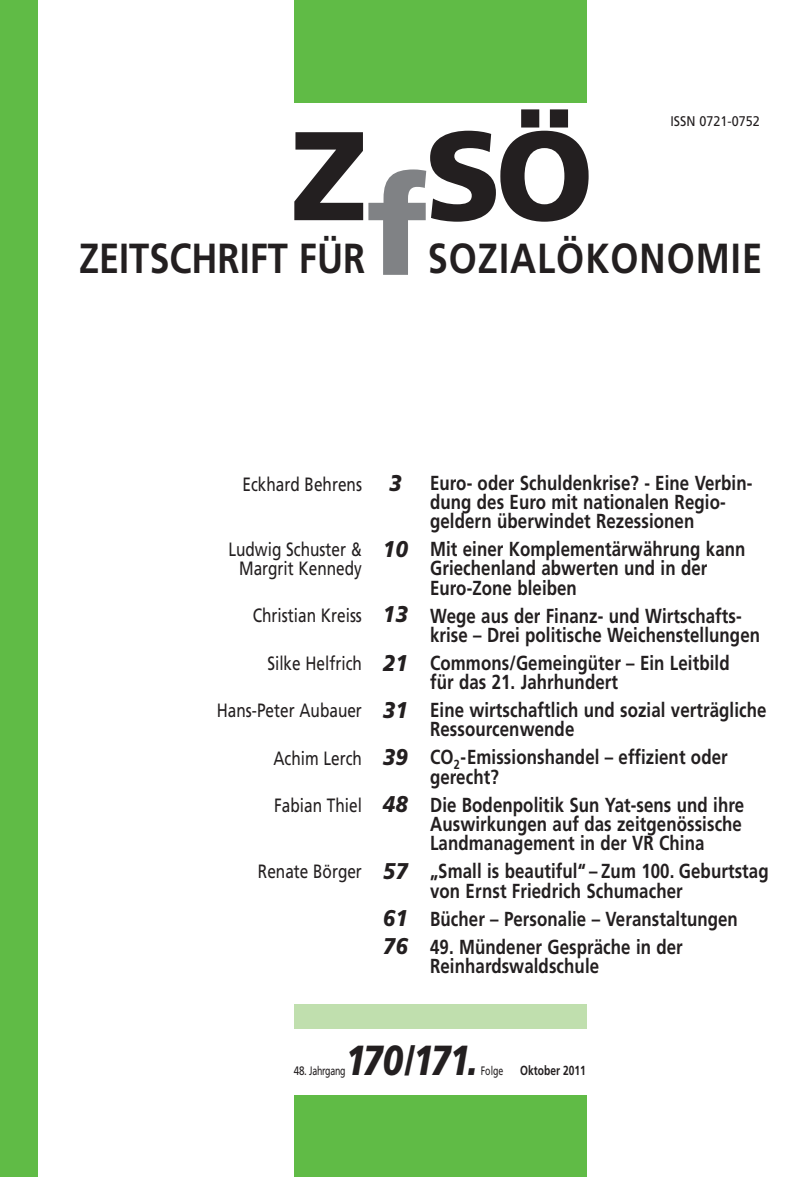
<style>
.page{position:relative;width:810px;height:1177px;background:#fff}
.page>*{position:absolute;margin:0;border:0;box-sizing:border-box;transform-origin:0 0}
.t1{font:900 138.25px "Frutiger";color:#808285}
.t2{font:900 126px "Frutiger";color:#231f20}
.t3{font:700 42px "Frutiger";color:#231f20;scale:.86 1}
.t4{font:700 42px "Frutiger";letter-spacing:.03em;color:#231f20;scale:.86 1}
.t5{font:italic 900 42px "Frutiger";letter-spacing:-.075em;color:#231f20;scale:.8 1}
.t6{font:italic 900 22.75px/47.4px "Frutiger";color:#231f20;text-align:justify;scale:.9 1}
.t7{font:700 20.3px/19.2px "Frutiger";letter-spacing:.005em;color:#231f20;scale:.83 1}
.t8{font:19.25px/19.2px "Frutiger";color:#231f20;text-align:center;scale:.8 1}
.t9{font:14px "Frutiger";color:#231f20;scale:.9 1}
.t10{font:700 13.12px "Frutiger";color:#231f20;scale:.78 1}
.t11{font:12.25px "Frutiger";letter-spacing:-.035em;color:#231f20;scale:.8 1}
.t12{font:12.25px "Frutiger";letter-spacing:-.035em;color:#231f20;scale:.72 1}
</style>
<div class="page">
<div style="left:0;top:0;width:38px;height:1176px;background:#60bb46"></div>
<div style="left:294px;top:0;width:292px;height:102px;background:#60bb46"></div>
<div style="left:294px;top:1094px;width:292px;height:82px;background:#60bb46"></div>
<div style="left:294px;top:1004px;width:292px;height:25px;background:#c0dfae"></div>
<h2 class="t2" style="left:291px;top:126px;width:304px">Z SÖ</h2>
<p class="t9" style="left:670px;top:116px;width:101px">ISSN 0721-0752</p>
<h1 class="t1" style="left:366px;top:171px;width:63px">f</h1>
<h3 class="t3" style="left:79px;top:241px;width:334px">ZEITSCHRIFT FÜR</h3>
<h3 class="t4" style="left:427px;top:241px;width:390px">SOZIALÖKONOMIE</h3>
<p class="t8" style="left:242px;top:476px;width:151px">Eckhard Behrens</p>
<p class="t6" style="left:389px;top:461px;width:15px">3</p>
<p class="t8" style="left:228px;top:541px;width:168px">Ludwig Schuster &amp;<br>Margrit Kennedy</p>
<p class="t8" style="left:253px;top:607px;width:138px">Christian Kreiss</p>
<p class="t8" style="left:267px;top:655px;width:120px">Silke Helfrich</p>
<p class="t8" style="left:217px;top:702px;width:183px">Hans-Peter Aubauer</p>
<p class="t8" style="left:273px;top:750px;width:112px">Achim Lerch</p>
<p class="t8" style="left:274px;top:797px;width:111px">Fabian Thiel</p>
<p class="t6" style="left:383px;top:527px;width:29px">10</p>
<p class="t6" style="left:383px;top:593px;width:29px">13<br>21<br>31<br>39<br>48</p>
<p class="t8" style="left:258px;top:863px;width:131px">Renate Börger</p>
<p class="t6" style="left:383px;top:849px;width:29px">57<br>61</p>
<p class="t6" style="left:383px;top:924px;width:29px">76</p>
<p class="t7" style="left:430px;top:474px;width:390px">Euro- oder Schuldenkrise? - Eine Verbin&shy;dung des Euro mit nationalen Regio&shy;geldern überwindet Rezessionen</p>
<p class="t7" style="left:430px;top:541px;width:381px">Mit einer Komplementärwährung kann<br>Griechenland abwerten und in der<br>Euro-Zone bleiben</p>
<p class="t7" style="left:430px;top:607px;width:399px">Wege aus der Finanz- und Wirtschafts&shy;krise – Drei politische Weichenstellungen</p>
<p class="t7" style="left:430px;top:655px;width:362px">Commons/Gemeingüter – Ein Leitbild für das 21. Jahrhundert</p>
<p class="t7" style="left:430px;top:702px;width:407px">Eine wirtschaftlich und sozial verträgliche<br>Ressourcenwende</p>
<p class="t7" style="left:430px;top:749px;width:360px">CO<sub>2</sub>-Emissionshandel – effizient oder gerecht?</p>
<p class="t7" style="left:430px;top:796px;width:380px;text-align:justify">Die Bodenpolitik Sun Yat-sens und ihre Auswirkungen auf das zeitgenössische Landmanagement in der VR China</p>
<p class="t7" style="left:430px;top:863px;width:409px">„Small is beautiful“ – Zum 100. Geburtstag von Ernst Friedrich Schumacher</p>
<p class="t7" style="left:430px;top:910px;width:372px">Bücher – Personalie – Veranstaltungen</p>
<p class="t7" style="left:430px;top:938px;width:306px">49. Mündener Gespräche in der<br>Reinhardswaldschule</p>
<h3 class="t5" style="left:345px;top:1043px;width:167px">170/171.</h3>
<p class="t12" style="left:481px;top:1065px;width:33px">Folge</p>
<p class="t10" style="left:520px;top:1064px;width:86px">Oktober 2011</p>
<p class="t11" style="left:294px;top:1065px;width:66px">48. Jahrgang</p>
</div>
